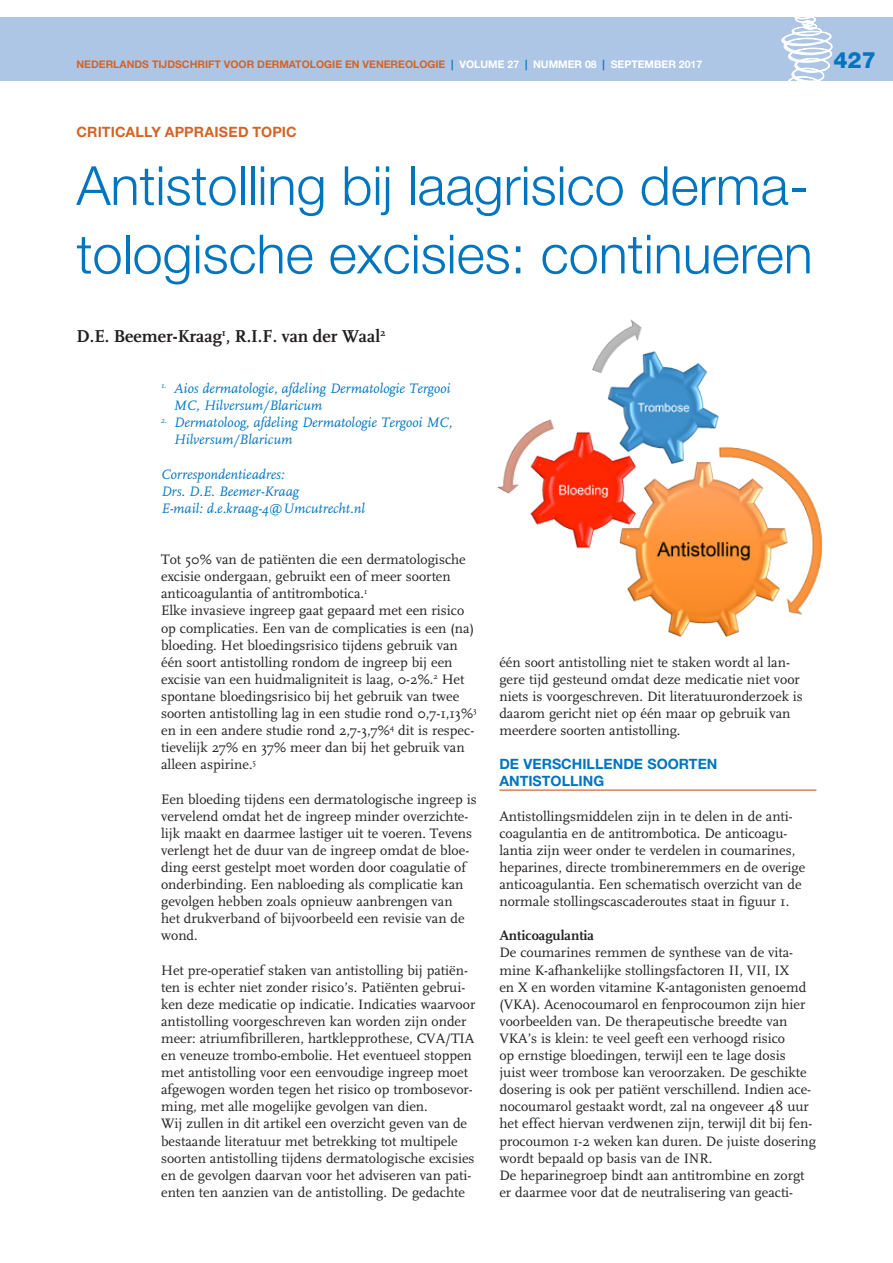
<style>
.page{position:relative;width:893px;height:1263px;background:#fff}
.page>*{position:absolute;margin:0;border:0;box-sizing:border-box;transform-origin:0 0}
._2__kop{font:300 54px/68.4px "Helvetica Neue";color:#0075bf}
.t1{font:800 22.5px "Helvetica Neue";color:#0075bf}
._4__Auteur{font:700 18px "FF Scala";color:#231f20}
._7__Platte_tekst{font:14.25px/17.1px "FF Scala";color:#231f20}
._5__auteur-info{font:italic 14.25px/17.1px "FF Scala";color:#0075bf}
._6__Tussenkop{font:700 14.25px/17.1px "Helvetica Neue";color:#0075bf}
._1__Rubriek_oranje{font:700 14.25px "Helvetica Neue";letter-spacing:.01em;color:#d36427}
._7__Platte_tekst-2{font:700 14.25px "FF Scala";color:#231f20}
.t2{font:700 10.5px "Helvetica Neue";color:#d36427}
.s1{color:#0075bf}
.s2{color:#fff}
</style>
<div class="page">
<div style="left:0;top:17px;width:893px;height:64px;background:#adc6e6"></div>
<svg style="left:781px;top:17px;width:52px;height:64px"></svg>
<hr style="left:499px;top:789px;width:317px;height:2px;background:#d36427">
<img style="left:497px;top:319px;width:326px;height:318px">
<p class="t2" style="left:77px;top:58px;width:627px">NEDERLANDS TIJDSCHRIFT VOOR DERMATOLOGIE EN VENEREOLOGIE <span class="s1">|</span> <span class="s2">VOLUME 27</span> <span class="s1">|</span> <span class="s2">NUMMER 08</span> <span class="s1">|</span> <span class="s2">SEPTEMBER 2017</span></p>
<h2 class="t1" style="left:833px;top:47px;width:44px">427</h2>
<p class="_1__Rubriek_oranje" style="left:77px;top:123px;width:222px">CRITICALLY APPRAISED TOPIC</p>
<p class="_2__kop" style="left:77px;top:150px;width:738px">Antistolling bij laagrisico derma&shy;tologische excisies: continueren</p>
<p class="_4__Auteur" style="left:77px;top:326px;width:311px">D.E. Beemer-Kraag<sup>1</sup>, R.I.F. van der Waal<sup>2</sup></p>
<p class="_5__auteur-info" style="left:174px;top:380px;width:278px;text-indent:-13px"><sup>1.</sup> Aios dermatologie, afdeling Dermatologie Tergooi<br>MC, Hilversum/Blaricum</p>
<p class="_5__auteur-info" style="left:174px;top:414px;width:280px;text-indent:-13px"><sup>2.</sup> Dermatoloog, afdeling Dermatologie Tergooi MC,<br>Hilversum/Blaricum</p>
<p class="_5__auteur-info" style="left:161px;top:466px;width:125px">Correspondentieadres:</p>
<p class="_5__auteur-info" style="left:161px;top:483px;width:139px">Drs. D.E. Beemer-Kraag</p>
<p class="_5__auteur-info" style="left:161px;top:500px;width:205px">E-mail: d.e.kraag-4@Umcutrecht.nl</p>
<p class="_7__Platte_tekst" style="left:161px;top:551px;width:306px">Tot 50% van de patiënten die een dermatologische excisie ondergaan, gebruikt een of meer soorten anticoagulantia of antitrombotica.<sup>1</sup></p>
<p class="_7__Platte_tekst" style="left:161px;top:602px;width:317px">Elke invasieve ingreep gaat gepaard met een risico op complicaties. Een van de complicaties is een (na) bloeding. Het bloedingsrisico tijdens gebruik van één soort antistolling rondom de ingreep bij een excisie van een huidmaligniteit is laag, 0-2%.<sup>2</sup> Het spontane bloedingsrisico bij het gebruik van twee soorten antistolling lag in een studie rond 0,7-1,13%<sup>3 </sup>en in een andere studie rond 2,7-3,7%<sup>4</sup> dit is respec&shy;tievelijk 27% en 37% meer dan bij het gebruik van alleen aspirine.<sup>5</sup></p>
<p class="_7__Platte_tekst" style="left:161px;top:790px;width:317px">Een bloeding tijdens een dermatologische ingreep is vervelend omdat het de ingreep minder overzichte&shy;lijk maakt en daarmee lastiger uit te voeren. Tevens verlengt het de duur van de ingreep omdat de bloe&shy;ding eerst gestelpt moet worden door coagulatie of onderbinding. Een nabloeding als complicatie kan gevolgen hebben zoals opnieuw aanbrengen van<br>het drukverband of bijvoorbeeld een revisie van de wond.</p>
<p class="_7__Platte_tekst" style="left:161px;top:961px;width:316px">Het pre-operatief staken van antistolling bij patiën&shy;ten is echter niet zonder risico’s. Patiënten gebrui&shy;ken deze medicatie op indicatie. Indicaties waarvoor antistolling voorgeschreven kan worden zijn onder meer: atriumfibrilleren, hartklepprothese, CVA/TIA en veneuze trombo-embolie. Het eventueel stoppen met antistolling voor een eenvoudige ingreep moet afgewogen worden tegen het risico op trombosevor&shy;ming, met alle mogelijke gevolgen van dien.</p>
<p class="_7__Platte_tekst" style="left:161px;top:1115px;width:315px">Wij zullen in dit artikel een overzicht geven van de bestaande literatuur met betrekking tot multipele soorten antistolling tijdens dermatologische excisies en de gevolgen daarvan voor het adviseren van pati&shy;ënten ten aanzien van de antistolling. De gedachte</p>
<p class="_7__Platte_tekst" style="left:499px;top:654px;width:305px">één soort antistolling niet te staken wordt al lan&shy;gere tijd gesteund omdat deze medicatie niet voor niets is voorgeschreven. Dit literatuuronderzoek is daarom gericht niet op één maar op gebruik van meerdere soorten antistolling.</p>
<p class="_6__Tussenkop" style="left:499px;top:755px;width:220px">DE VERSCHILLENDE SOORTEN<br>ANTISTOLLING</p>
<p class="_7__Platte_tekst" style="left:499px;top:808px;width:307px">Antistollingsmiddelen zijn in te delen in de anti&shy;coagulantia en de antitrombotica. De anticoagu&shy;lantia zijn weer onder te verdelen in coumarines, heparines, directe trombineremmers en de overige anticoagulantia. Een schematisch overzicht van de normale stollingscascaderoutes staat in figuur 1.</p>
<p class="_7__Platte_tekst-2" style="left:499px;top:928px;width:96px">Anticoagulantia</p>
<p class="_7__Platte_tekst" style="left:499px;top:944px;width:318px">De coumarines remmen de synthese van de vita&shy;mine K-afhankelijke stollingsfactoren II, VII, IX<br>en X en worden vitamine K-antagonisten genoemd (VKA). Acenocoumarol en fenprocoumon zijn hier voorbeelden van. De therapeutische breedte van VKA’s is klein: te veel geeft een verhoogd risico<br>op ernstige bloedingen, terwijl een te lage dosis<br>juist weer trombose kan veroorzaken. De geschikte dosering is ook per patiënt verschillend. Indien ace&shy;nocoumarol gestaakt wordt, zal na ongeveer 48 uur het effect hiervan verdwenen zijn, terwijl dit bij fen&shy;procoumon 1-2 weken kan duren. De juiste dosering wordt bepaald op basis van de INR.</p>
<p class="_7__Platte_tekst" style="left:499px;top:1167px;width:307px">De heparinegroep bindt aan antitrombine en zorgt er daarmee voor dat de neutralisering van geacti-</p>
</div>
